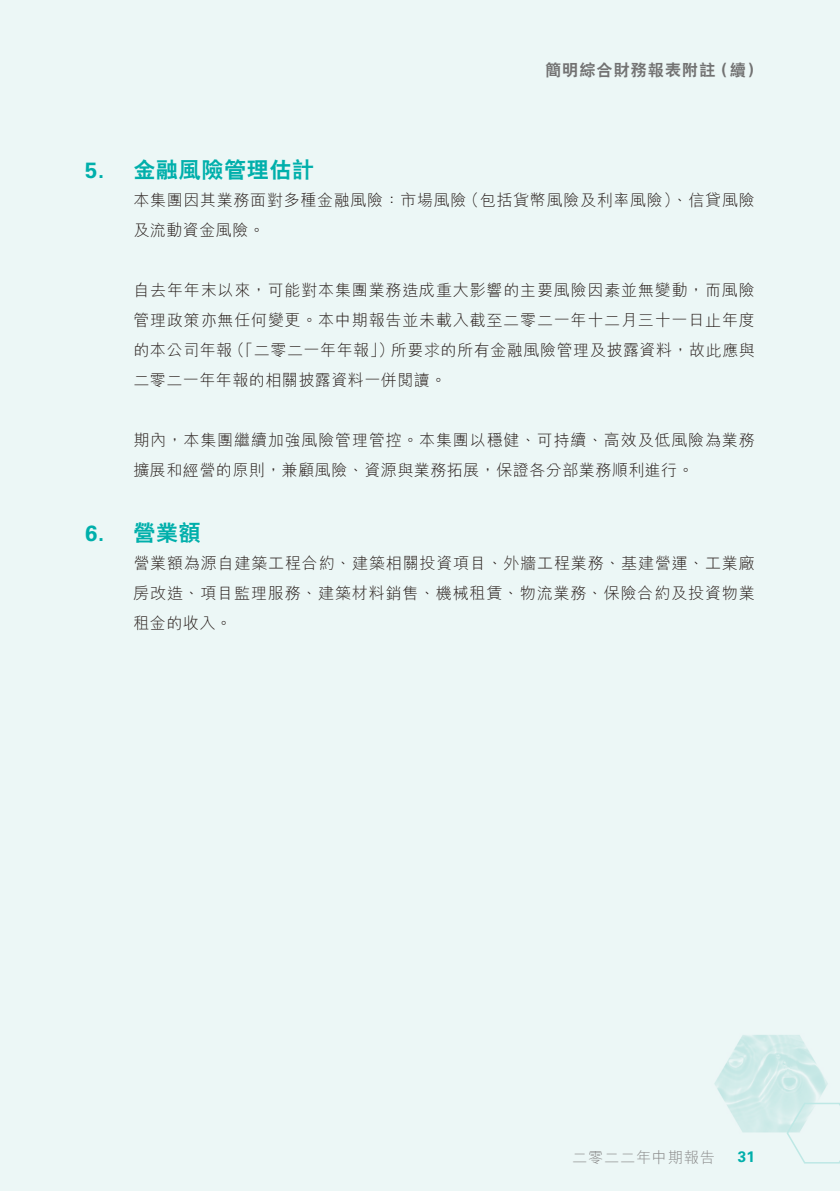
<style>
.page{position:relative;width:840px;height:1191px;background:#fff}
.page>*{position:absolute;margin:0;border:0;box-sizing:border-box;transform-origin:0 0}
.t1{font:800 22px "C Hei 2 HK";letter-spacing:.03em;color:#00afab}
.t2{font:300 16px/30px "M Hei HK";letter-spacing:.045em;color:#231916}
.t3{font:800 16px "C Hei 2 HK";letter-spacing:.07em;color:#727272}
.t4{font:300 15.2px "M Hei HK";letter-spacing:.05em;color:#898989}
.t5{font:700 15.2px "Univers LT Std";color:#00afab}
.s1{font-family:"Univers LT Std";font-weight:700}
</style>
<div class="page">
<div style="left:1px;top:0;width:838px;height:1191px;background:#ecf7f6"></div>
<img style="left:714px;top:1035px;width:114px;height:98px">
<svg style="left:785px;top:1101px;width:54px;height:63px"></svg>
<p class="t3" style="left:545px;top:62px;width:219px">簡明綜合財務報表附註（續）</p>
<h1 class="t1" style="left:85px;top:159px;width:230px"><span class="s1">5.</span> 金融風險管理估計</h1>
<p class="t2" style="left:133px;top:185px;width:622px">本集團因其業務面對多種金融風險：市場風險（包括貨幣風險及利率風險）、信貸風險及流動資金風險。</p>
<p class="t2" style="left:133px;top:275px;width:622px;text-align:justify">自去年年末以來，可能對本集團業務造成重大影響的主要風險因素並無變動，而風險管理政策亦無任何變更。本中期報告並未載入截至二零二一年十二月三十一日止年度的本公司年報（「二零二一年年報」）所要求的所有金融風險管理及披露資料，故此應與二零二一年年報的相關披露資料一併閱讀。</p>
<p class="t2" style="left:133px;top:425px;width:622px">期內，本集團繼續加強風險管理管控。本集團以穩健、可持續、高效及低風險為業務擴展和經營的原則，兼顧風險、資源與業務拓展，保證各分部業務順利進行。</p>
<h1 class="t1" style="left:85px;top:522px;width:117px"><span class="s1">6.</span> 營業額</h1>
<p class="t2" style="left:133px;top:548px;width:622px;text-align:justify">營業額為源自建築工程合約、建築相關投資項目、外牆工程業務、基建營運、工業廠房改造、項目監理服務、建築材料銷售、機械租賃、物流業務、保險合約及投資物業租金的收入。</p>
<p class="t4" style="left:571px;top:1149px;width:144px">二零二二年中期報告</p>
<p class="t5" style="left:737px;top:1147px;width:18px">31</p>
</div>
